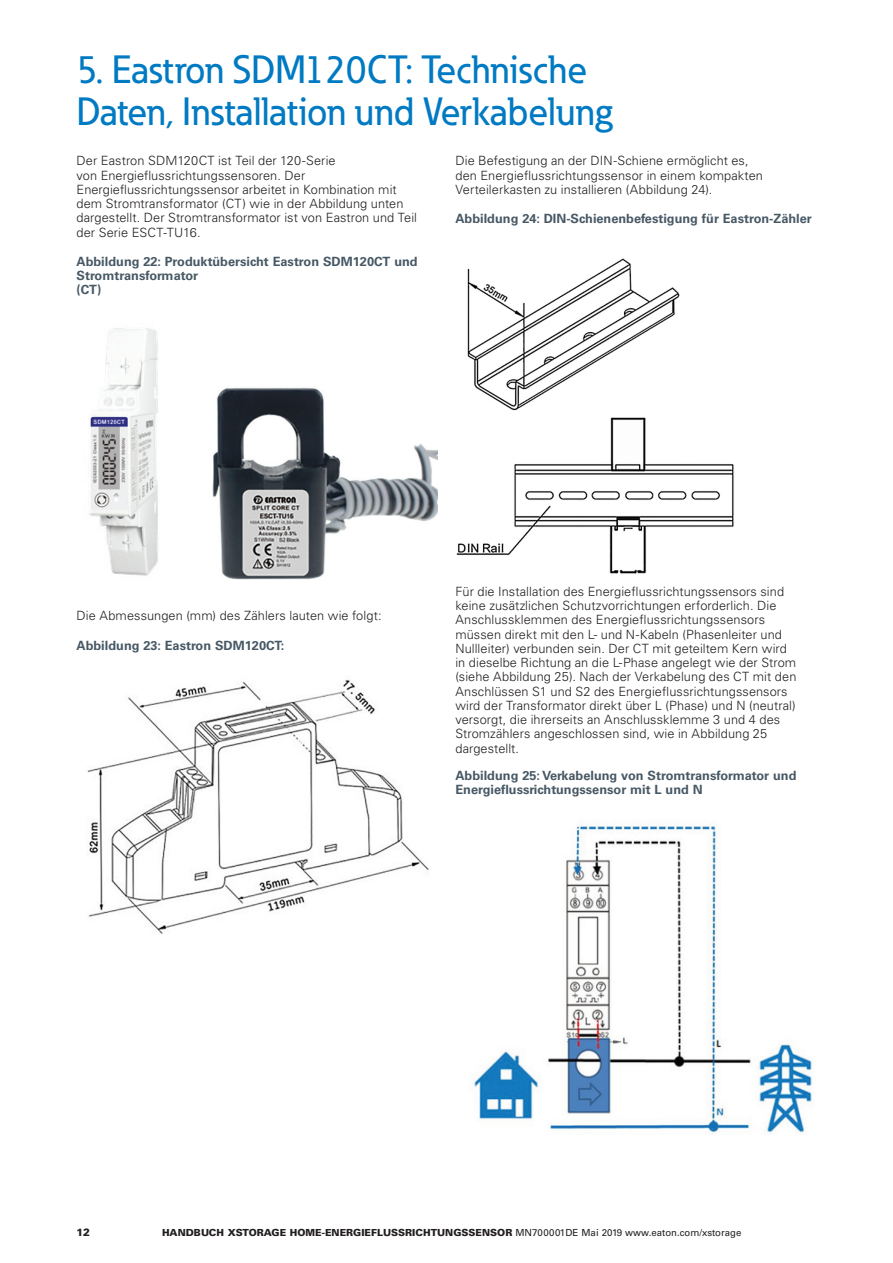
<style>
.page{position:relative;width:893px;height:1263px;background:#fff}
.page>*{position:absolute;margin:0;border:0;box-sizing:border-box;transform-origin:0 0}
._00_TOC_Main_Categor{font:500 39px/42px "Eaton";color:#007ac2}
.t1{font:300 12.75px/14.2px "Univers LT Std";letter-spacing:.005em;color:#231f20}
._06_Illustration_Tit{font:700 12.75px/14.2px "Univers LT Std";color:#475865}
.t2{font:900 10.5px "Univers LT Std";color:#231f20}
.t3{font:900 9.75px "Univers LT Std";color:#231f20}
.s1{font-weight:400}
</style>
<div class="page">
<img style="left:89px;top:328px;width:70px;height:248px">
<img style="left:212px;top:387px;width:225px;height:193px">
<img style="left:87px;top:679px;width:342px;height:255px">
<img style="left:456px;top:417px;width:278px;height:157px">
<img style="left:467px;top:258px;width:213px;height:153px">
<img style="left:473px;top:825px;width:339px;height:309px">
<p class="_00_TOC_Main_Categor" style="left:77px;top:48px;width:537px">5. Eastron SDM120CT: Technische<br>Daten, Installation und Verkabelung</p>
<p class="t1" style="left:77px;top:154px;width:342px">Der Eastron SDM120CT ist Teil der 120-Serie<br>von Energieflussrichtungssensoren. Der Energieflussrichtungssensor arbeitet in Kombination mit dem Stromtransformator (CT) wie in der Abbildung unten dargestellt. Der Stromtransformator ist von Eastron und Teil der Serie ESCT-TU16.</p>
<p class="_06_Illustration_Tit" style="left:77px;top:254px;width:343px">Abbildung 22: Produktübersicht Eastron SDM120CT und<br>Stromtransformator<br>(CT)</p>
<p class="t1" style="left:455px;top:154px;width:309px">Die Befestigung an der DIN-Schiene ermöglicht es, den Energieflussrichtungssensor in einem kompakten<br>Verteilerkasten zu installieren (Abbildung 24).</p>
<p class="_06_Illustration_Tit" style="left:455px;top:211px;width:358px">Abbildung 24: DIN-Schienenbefestigung für Eastron-Zähler</p>
<p class="t1" style="left:77px;top:609px;width:307px">Die Abmessungen (mm) des Zählers lauten wie folgt:</p>
<p class="_06_Illustration_Tit" style="left:77px;top:638px;width:209px">Abbildung 23: Eastron SDM120CT:</p>
<p class="t1" style="left:455px;top:584px;width:342px">Für die Installation des Energieflussrichtungssensors sind keine zusätzlichen Schutzvorrichtungen erforderlich. Die Anschlussklemmen des Energieflussrichtungssensors müssen direkt mit den L- und N-Kabeln (Phasenleiter und Nullleiter) verbunden sein. Der CT mit geteiltem Kern wird in dieselbe Richtung an die L-Phase angelegt wie der Strom (siehe Abbildung 25). Nach der Verkabelung des CT mit den Anschlüssen S1 und S2 des Energieflussrichtungssensors wird der Transformator direkt über L (Phase) und N (neutral) versorgt, die ihrerseits an Anschlussklemme 3 und 4 des Stromzählers angeschlossen sind, wie in Abbildung 25 dargestellt.</p>
<p class="_06_Illustration_Tit" style="left:455px;top:768px;width:343px">Abbildung 25: Verkabelung von Stromtransformator und<br>Energieflussrichtungssensor mit L und N</p>
<p class="t2" style="left:77px;top:1225px;width:15px">12</p>
<p class="t3" style="left:162px;top:1226px;width:581px">HANDBUCH XSTORAGE HOME-ENERGIEFLUSSRICHTUNGSSENSOR <span class="s1">MN700001DE Mai 2019 www.eaton.com/xstorage</span></p>
</div>
